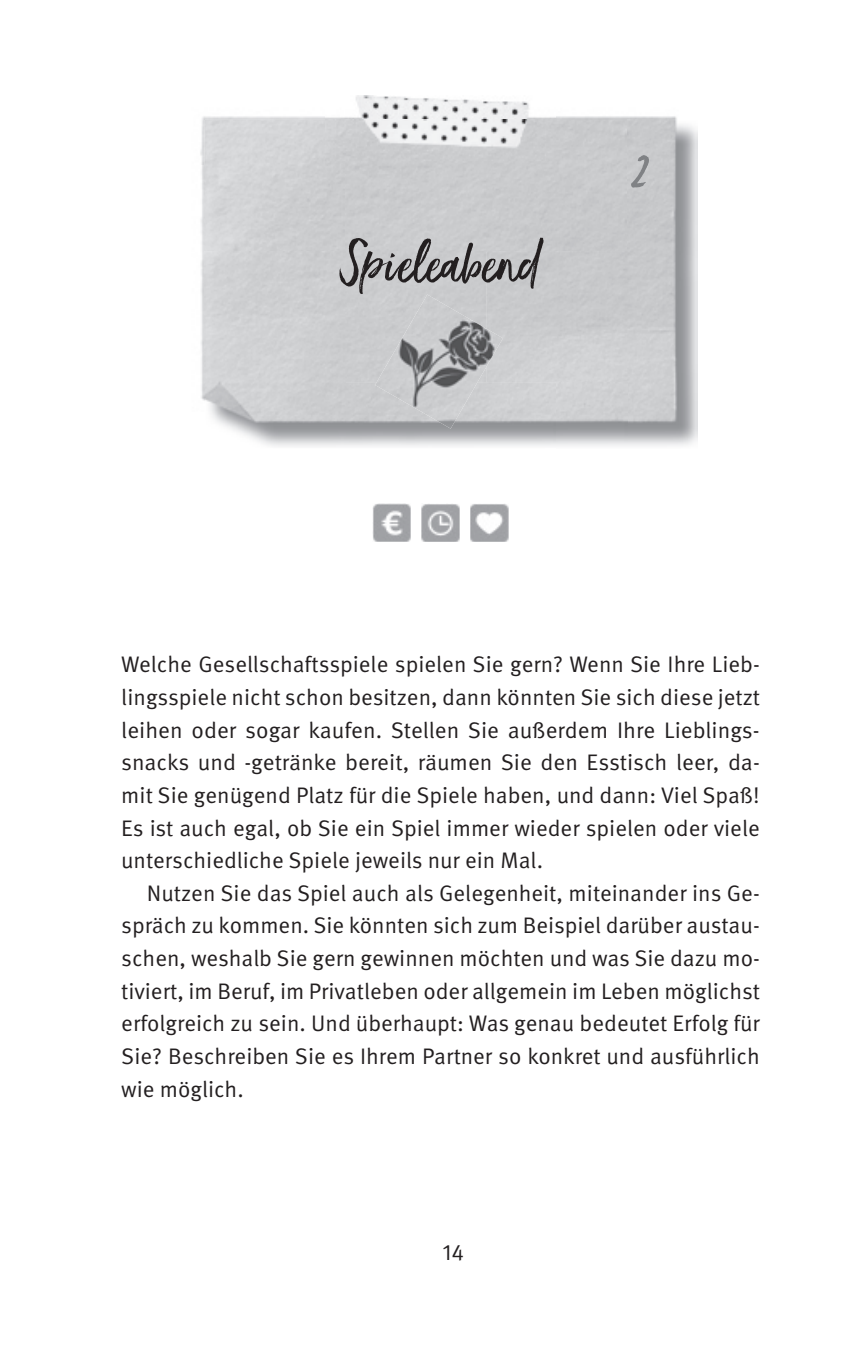
<style>
.page{position:relative;width:862px;height:1372px;background:#fff}
.page>*{position:absolute;margin:0;border:0;box-sizing:border-box;transform-origin:0 0}
.t1{font:56.25px "Ernestand Emily";color:#808285}
.t2{font:51.75px "Ernestand Emily";color:#231f20}
.t3{font:22.5px/32.6px "Meta Pro Norm";color:#231f20;text-align:justify}
</style>
<div class="page">
<img style="left:200px;top:116px;width:125px;height:50px">
<img style="left:555px;top:116px;width:122px;height:4px">
<img style="left:201px;top:166px;width:4px;height:235px">
<div style="left:205px;top:120px;width:140px;height:262px;background:#d0d1d3"></div>
<img style="left:626px;top:120px;width:71px;height:326px">
<img style="left:325px;top:95px;width:230px;height:66px">
<img style="left:375px;top:294px;width:127px;height:134px">
<img style="left:372px;top:503px;width:38px;height:38px">
<img style="left:421px;top:504px;width:38px;height:37px">
<img style="left:470px;top:504px;width:38px;height:37px">
<h2 class="t2" style="left:340px;top:231px;width:201px">Spieleabend</h2>
<h1 class="t1" style="left:632px;top:133px;width:20px">2</h1>
<p class="t3" style="left:121px;top:646px;width:640px">Welche Gesellschaftsspiele spielen Sie gern? Wenn Sie Ihre Lieb&shy;lingsspiele nicht schon besitzen, dann könnten Sie sich diese jetzt leihen oder sogar kaufen. Stellen Sie außerdem Ihre Lieblings&shy;snacks und -getränke bereit, räumen Sie den Esstisch leer, da&shy;mit Sie genügend Platz für die Spiele haben, und dann: Viel Spaß!<br>Es ist auch egal, ob Sie ein Spiel immer wieder spielen oder viele unterschiedliche Spiele jeweils nur ein Mal.</p>
<p class="t3" style="left:121px;top:875px;width:640px;text-indent:26px">Nutzen Sie das Spiel auch als Gelegenheit, miteinander ins Ge&shy;spräch zu kommen. Sie könnten sich zum Beispiel darüber austau&shy;schen, weshalb Sie gern gewinnen möchten und was Sie dazu mo&shy;tiviert, im Beruf, im Privatleben oder allgemein im Leben möglichst erfolgreich zu sein. Und überhaupt: Was genau bedeutet Erfolg für Sie? Beschreiben Sie es Ihrem Partner so konkret und ausführlich wie möglich.</p>
<p class="t3" style="left:442px;top:1234px;width:23px">14</p>
</div>
